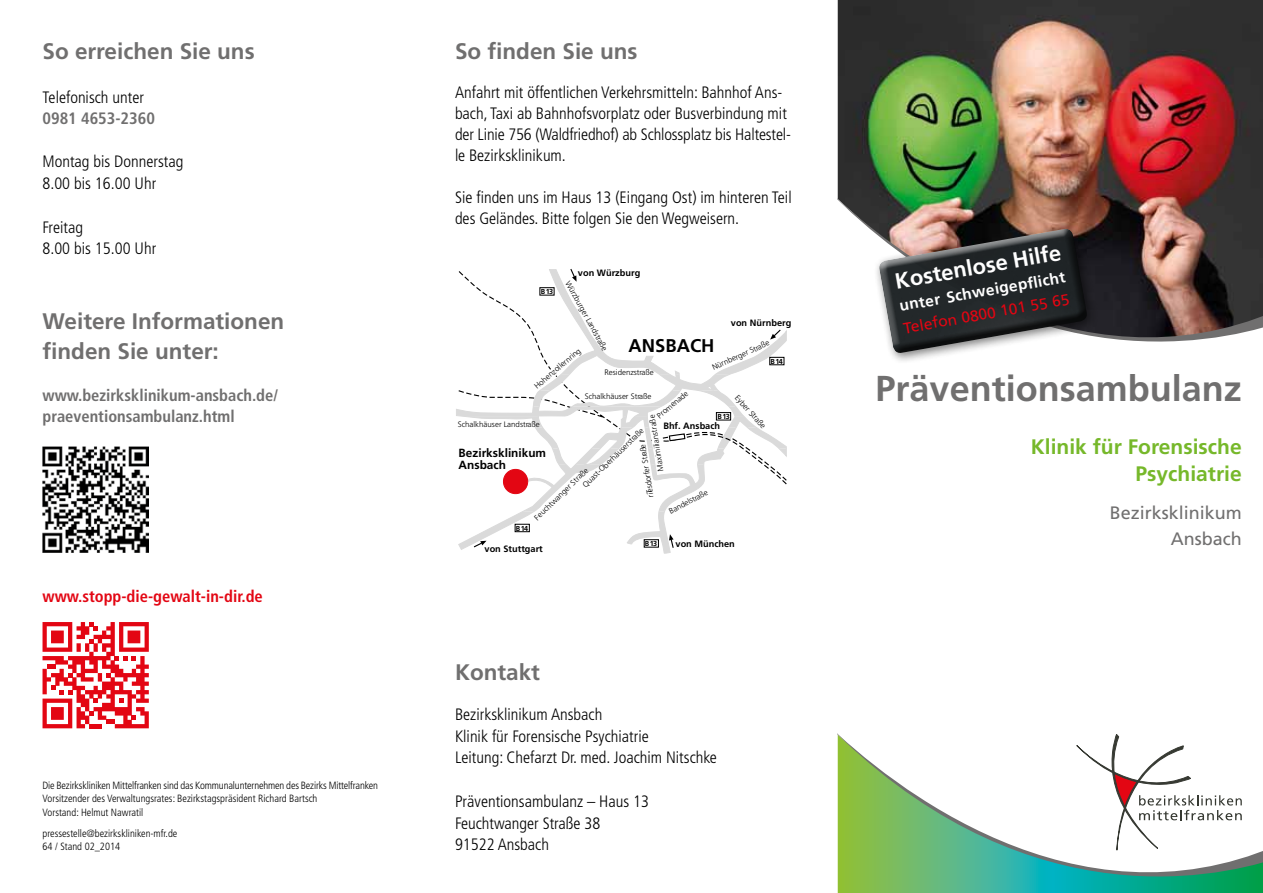
<style>
.page{position:relative;width:1263px;height:893px;background:#fff}
.page>*{position:absolute;margin:0;border:0;box-sizing:border-box;transform-origin:0 0}
.t1{font:700 36px "Frutiger";color:#706f6f}
.t2{font:700 22.5px/30px "Frutiger";color:#706f6f}
.t3{font:700 22.05px "Frutiger";color:#fff}
.t4{font:700 21px/27px "Frutiger";color:#76b82a;text-align:right}
.t5{font:700 18.45px "Frutiger";color:#000}
.t6{font:18px/25.5px "Frutiger";color:#706f6f;text-align:right}
.t7{font:300 condensed 16.5px/21.8px "Frutiger";color:#000}
.t8{font:700 condensed 16.5px/21px "Frutiger";color:#706f6f}
.t9{font:700 condensed 16.5px "Frutiger";color:#e30613}
.t10{font:700 15.6px "Frutiger";color:#fff}
.t11{font:15.6px "Frutiger";color:#e30613}
.t12{font:700 11.85px/11.9px "Frutiger";color:#000}
.t13{font:300 condensed 10.5px/13.5px "Frutiger";color:#000}
.t14{font:700 9.15px "Frutiger";color:#000}
.t15{font:300 7.95px "Frutiger";color:#000}
.t16{font:700 7.2px "Frutiger";letter-spacing:-.1em;color:#000}
</style>
<div class="page">
<svg style="left:456px;top:269px;width:331px;height:285px"></svg>
<div style="left:652px;top:436px;width:9px;height:6px;background:#fff"></div>
<div style="left:632px;top:436px;width:7px;height:6px;background:#fff"></div>
<img style="left:43px;top:446px;width:106px;height:107px">
<img style="left:838px;top:0;width:425px;height:187px">
<svg style="left:838px;top:876px;width:425px;height:17px;background:#2db082"></svg>
<svg style="left:838px;top:734px;width:425px;height:142px"></svg>
<img style="left:838px;top:187px;width:425px;height:155px">
<svg style="left:1077px;top:734px;width:165px;height:116px"></svg>
<div style="left:873px;top:223px;width:225px;height:142px;background:#000;opacity:.5"></div>
<svg style="left:878px;top:225px;width:219px;height:131px;background:#535252"></svg>
<svg style="left:43px;top:622px;width:106px;height:106px"></svg>
<h2 class="t2" style="left:43px;top:37px;width:214px">So erreichen Sie uns</h2>
<p class="t7" style="left:43px;top:87px;width:103px">Telefonisch unter</p>
<p class="t8" style="left:43px;top:108px;width:114px">0981 4653-2360</p>
<p class="t7" style="left:43px;top:151px;width:142px">Montag bis Donnerstag<br>8.00 bis 16.00 Uhr</p>
<p class="t7" style="left:43px;top:216px;width:115px">Freitag<br>8.00 bis 15.00 Uhr</p>
<h2 class="t2" style="left:43px;top:306px;width:243px">Weitere Informationen finden Sie unter:</h2>
<p class="t8" style="left:43px;top:385px;width:237px">www.bezirksklinikum-ansbach.de/ praeventionsambulanz.html</p>
<p class="t9" style="left:43px;top:587px;width:222px">www.stopp-die-gewalt-in-dir.de</p>
<p class="t13" style="left:43px;top:779px;width:337px">Die Bezirkskliniken Mittelfranken sind das Kommunalunternehmen des Bezirks Mittelfranken<br>Vorsitzender des Verwaltungsrates: Bezirkstagspräsident Richard Bartsch<br>Vorstand: Helmut Nawratil</p>
<p class="t13" style="left:43px;top:827px;width:136px">pressestelle@bezirkskliniken-mfr.de<br>64 / Stand 02_2014</p>
<h2 class="t2" style="left:455px;top:37px;width:184px">So finden Sie uns</h2>
<p class="t7" style="left:455px;top:82px;width:337px;line-height:21px">Anfahrt mit öffentlichen Verkehrsmitteln: Bahnhof Ans&shy;bach, Taxi ab Bahnhofsvorplatz oder Busverbindung mit der Linie 756 (Waldfriedhof) ab Schlossplatz bis Haltestel&shy;le Bezirksklinikum.</p>
<p class="t7" style="left:455px;top:187px;width:338px;line-height:21px">Sie finden uns im Haus 13 (Eingang Ost) im hinteren Teil des Geländes. Bitte folgen Sie den Wegweisern.</p>
<p class="t14" style="left:578px;top:267px;width:64px">von Würzburg</p>
<p class="t15" style="left:571px;top:279px;width:80px;rotate:61deg">Würzburger Landstraße</p>
<p class="t15" style="left:604px;top:368px;width:51px">Residenzstraße</p>
<p class="t15" style="left:585px;top:392px;width:68px">Schalkhäuser Straße</p>
<p class="t15" style="left:655px;top:413px;width:40px;rotate:-40deg">Promenade</p>
<p class="t16" style="left:541px;top:287px;width:14px">B 13</p>
<p class="t14" style="left:731px;top:317px;width:62px">von Nürnberg</p>
<p class="t5" style="left:629px;top:335px;width:87px">ANSBACH</p>
<p class="t15" style="left:711px;top:363px;width:63px;rotate:-24deg">Nürnberger Straße</p>
<p class="t15" style="left:740px;top:393px;width:43px;rotate:47deg">Eyber Straße</p>
<p class="t15" style="left:532px;top:383px;width:60px;rotate:-40deg">Hohenzollernring</p>
<p class="t16" style="left:770px;top:357px;width:14px">B 14</p>
<p class="t16" style="left:717px;top:412px;width:14px">B 13</p>
<p class="t15" style="left:656px;top:472px;width:58px;rotate:-99deg">Maximilianstraße</p>
<p class="t15" style="left:458px;top:419px;width:84px">Schalkhäuser Landstraße</p>
<p class="t14" style="left:663px;top:421px;width:58px">Bhf. Ansbach</p>
<p class="t15" style="left:581px;top:483px;width:83px;rotate:-44deg">Quast-Oberhäuserstraße</p>
<p class="t15" style="left:646px;top:498px;width:55px;rotate:-99deg">Triesdorfer Straße</p>
<p class="t12" style="left:459px;top:447px;width:89px">Bezirksklinikum<br>Ansbach</p>
<p class="t15" style="left:533px;top:515px;width:73px;rotate:-44deg">Feuchtwanger Straße</p>
<p class="t15" style="left:667px;top:508px;width:44px;rotate:-28deg">Bandelstraße</p>
<p class="t16" style="left:516px;top:524px;width:14px">B 14</p>
<p class="t14" style="left:484px;top:543px;width:60px">von Stuttgart</p>
<p class="t16" style="left:645px;top:539px;width:14px">B 13</p>
<p class="t14" style="left:675px;top:538px;width:61px">von München</p>
<h2 class="t2" style="left:455px;top:657px;width:87px">Kontakt</h2>
<p class="t7" style="left:455px;top:704px;width:263px">Bezirksklinikum Ansbach<br>Klinik für Forensische Psychiatrie<br>Leitung: Chefarzt Dr. med. Joachim Nitschke</p>
<p class="t7" style="left:455px;top:791px;width:195px">Präventionsambulanz – Haus 13<br>Feuchtwanger Straße 38<br>91522 Ansbach</p>
<h3 class="t3" style="left:893px;top:268px;width:170px;rotate:-10deg">Kostenlose Hilfe</h3>
<p class="t10" style="left:898px;top:297px;width:170px;rotate:-10deg">unter Schweigepfl icht</p>
<p class="t11" style="left:902px;top:319px;width:170px;rotate:-10deg">Telefon 0800 101 55 65</p>
<h1 class="t1" style="left:875px;top:368px;width:368px">Präventionsambulanz</h1>
<p class="t4" style="left:1031px;top:433px;width:212px">Klinik für Forensische<br>Psychiatrie</p>
<p class="t6" style="left:1110px;top:500px;width:134px">Bezirksklinikum<br>Ansbach</p>
</div>
